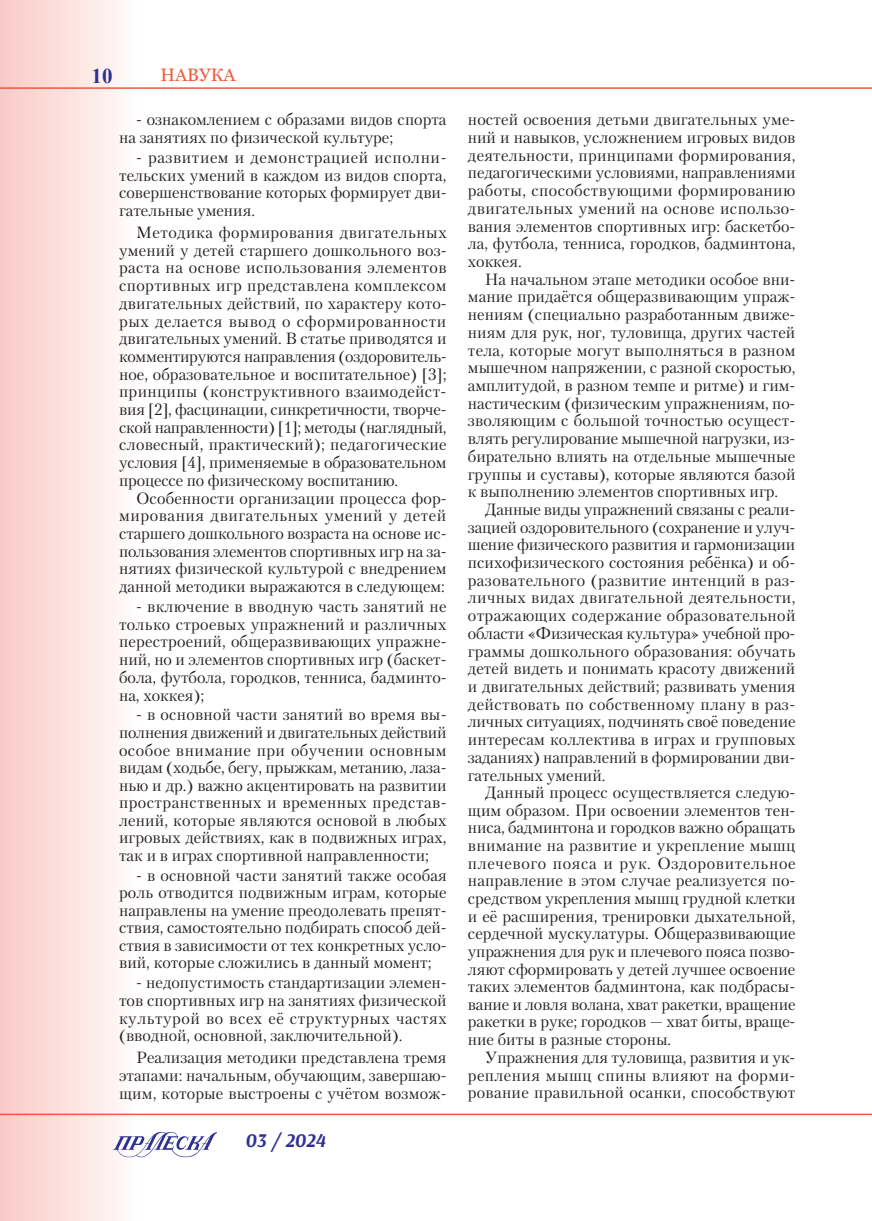
<style>
.page{position:relative;width:872px;height:1221px;background:#fff}
.page>*{position:absolute;margin:0;border:0;box-sizing:border-box;transform-origin:0 0}
.t1{font:700 21px "Times New Roman";color:#2e3092}
.t2{font:italic 700 19.5px "Arsenal";color:#2e3092}
.Рубрика{font:18px "Georgia";color:#f0593e}
.Текст{font:16.2px/17.7px "Petersburg C";color:#231f20;text-align:justify}
</style>
<div class="page">
<div style="left:0;top:0;width:138px;height:1220px;background:linear-gradient(to right,#facac7,#fefdfa)"></div>
<hr style="left:0;top:1113px;width:872px;height:2px;background:#f0593e">
<hr style="left:0;top:87px;width:867px;height:2px;background:#f0593e">
<svg style="left:112px;top:1131px;width:104px;height:26px"></svg>
<p class="t1" style="left:92px;top:62px;width:22px">10</p>
<p class="Рубрика" style="left:160px;top:64px;width:76px">навука</p>
<p class="Текст" style="left:119px;top:111px;width:329px;text-indent:17px">- ознакомлением с образами видов спорта на занятиях по физической культуре;</p>
<p class="Текст" style="left:119px;top:148px;width:329px;text-indent:17px">- развитием и демонстрацией исполни&shy;тельских умений в каждом из видов спорта, совершенствование которых формирует дви&shy;гательные умения.</p>
<p class="Текст" style="left:119px;top:223px;width:329px;text-indent:17px">Методика формирования двигательных умений у детей старшего дошкольного воз&shy;раста на основе использования элементов спортивных игр представлена комплексом двигательных действий, по характеру кото&shy;рых делается вывод о сформированности двигательных умений. В статье приводятся и комментируются направления (оздоровитель&shy;ное, образовательное и воспитательное) [3]; принципы (конструктивного взаимодейст&shy;вия [2], фасцинации, синкретичности, творче&shy;ской направленности) [1]; методы (наглядный, словесный, практический); педагогические условия [4], применяемые в образовательном процессе по физическому воспитанию.</p>
<p class="Текст" style="left:119px;top:489px;width:329px;text-indent:17px">Особенности организации процесса фор&shy;мирования двигательных умений у детей старшего дошкольного возраста на основе ис&shy;пользования элементов спортивных игр на за&shy;нятиях физической культурой с внедрением данной методики выражаются в следующем:</p>
<p class="Текст" style="left:119px;top:597px;width:329px;text-indent:17px">- включение в вводную часть занятий не только строевых упражнений и различных перестроений, общеразвивающих упражне&shy;ний, но и элементов спортивных игр (баскет&shy;бола, футбола, городков, тенниса, бадминто&shy;на, хоккея);</p>
<p class="Текст" style="left:119px;top:705px;width:329px;text-indent:17px">- в основной части занятий во время вы&shy;полнения движений и двигательных действий особое внимание при обучении основным видам (ходьбе, бегу, прыжкам, метанию, лаза&shy;нью и др.) важно акцентировать на развитии пространственных и временных представ&shy;лений, которые являются основой в любых игровых действиях, как в подвижных играх, так и в играх спортивной направленности;</p>
<p class="Текст" style="left:119px;top:865px;width:329px;text-indent:17px">- в основной части занятий также особая роль отводится подвижным играм, которые направлены на умение преодолевать препят&shy;ствия, самостоятельно подбирать способ дей&shy;ствия в зависимости от тех конкретных усло&shy;вий, которые сложились в данный момент;</p>
<p class="Текст" style="left:119px;top:973px;width:329px;text-indent:17px">- недопустимость стандартизации элемен&shy;тов спортивных игр на занятиях физической культурой во всех её структурных частях (вводной, основной, заключительной).</p>
<p class="Текст" style="left:119px;top:1048px;width:329px;text-indent:17px">Реализация методики представлена тремя этапами: начальным, обучающим, завершаю&shy;щим, которые выстроены с учётом возмож-</p>
<p class="t2" style="left:245px;top:1127px;width:82px">03 / 2024</p>
<p class="Текст" style="left:468px;top:111px;width:329px">ностей освоения детьми двигательных уме&shy;ний и навыков, усложнением игровых видов деятельности, принципами формирования, педагогическими условиями, направлениями работы, способствующими формированию двигательных умений на основе использо&shy;вания элементов спортивных игр: баскетбо&shy;ла, футбола, тенниса, городков, бадминтона, хоккея.</p>
<p class="Текст" style="left:468px;top:270px;width:329px;text-indent:17px">На начальном этапе методики особое вни&shy;мание придаётся общеразвивающим упраж&shy;нениям (специально разработанным движе&shy;ниям для рук, ног, туловища, других частей тела, которые могут выполняться в разном мышечном напряжении, с разной скоростью, амплитудой, в разном темпе и ритме) и гим&shy;настическим (физическим упражнениям, по&shy;зволяющим с большой точностью осущест&shy;влять регулирование мышечной нагрузки, из&shy;бирательно влиять на отдельные мышечные группы и суставы), которые являются базой к выполнению элементов спортивных игр.</p>
<p class="Текст" style="left:468px;top:500px;width:329px;text-indent:17px">Данные виды упражнений связаны с реали&shy;зацией оздоровительного (сохранение и улуч&shy;шение физического развития и гармонизации психофизического состояния ребёнка) и об&shy;разовательного (развитие интенций в раз&shy;личных видах двигательной деятельности, отражающих содержание образовательной области «Физическая культура» учебной про&shy;граммы дошкольного образования: обучать детей видеть и понимать красоту движений и двигательных действий; развивать умения действовать по собственному плану в раз&shy;личных ситуациях, подчинять своё поведение интересам коллектива в играх и групповых заданиях) направлений в формировании дви&shy;гательных умений.</p>
<p class="Текст" style="left:468px;top:783px;width:329px;text-indent:17px">Данный процесс осуществляется следую&shy;щим образом. При освоении элементов тен&shy;ниса, бадминтона и городков важно обращать внимание на развитие и укрепление мышц плечевого пояса и рук. Оздоровительное направление в этом случае реализуется по&shy;средством укрепления мышц грудной клетки и её расширения, тренировки дыхательной, сердечной мускулатуры. Общеразвивающие упражнения для рук и плечевого пояса позво&shy;ляют сформировать у детей лучшее освоение таких элементов бадминтона, как подбрасы&shy;вание и ловля волана, хват ракетки, вращение ракетки в руке; городков — хват биты, враще&shy;ние биты в разные стороны.</p>
<p class="Текст" style="left:468px;top:1048px;width:329px;text-indent:17px">Упражнения для туловища, развития и ук&shy;репления мышц спины влияют на форми&shy;рование правильной осанки, способствуют</p>
</div>
